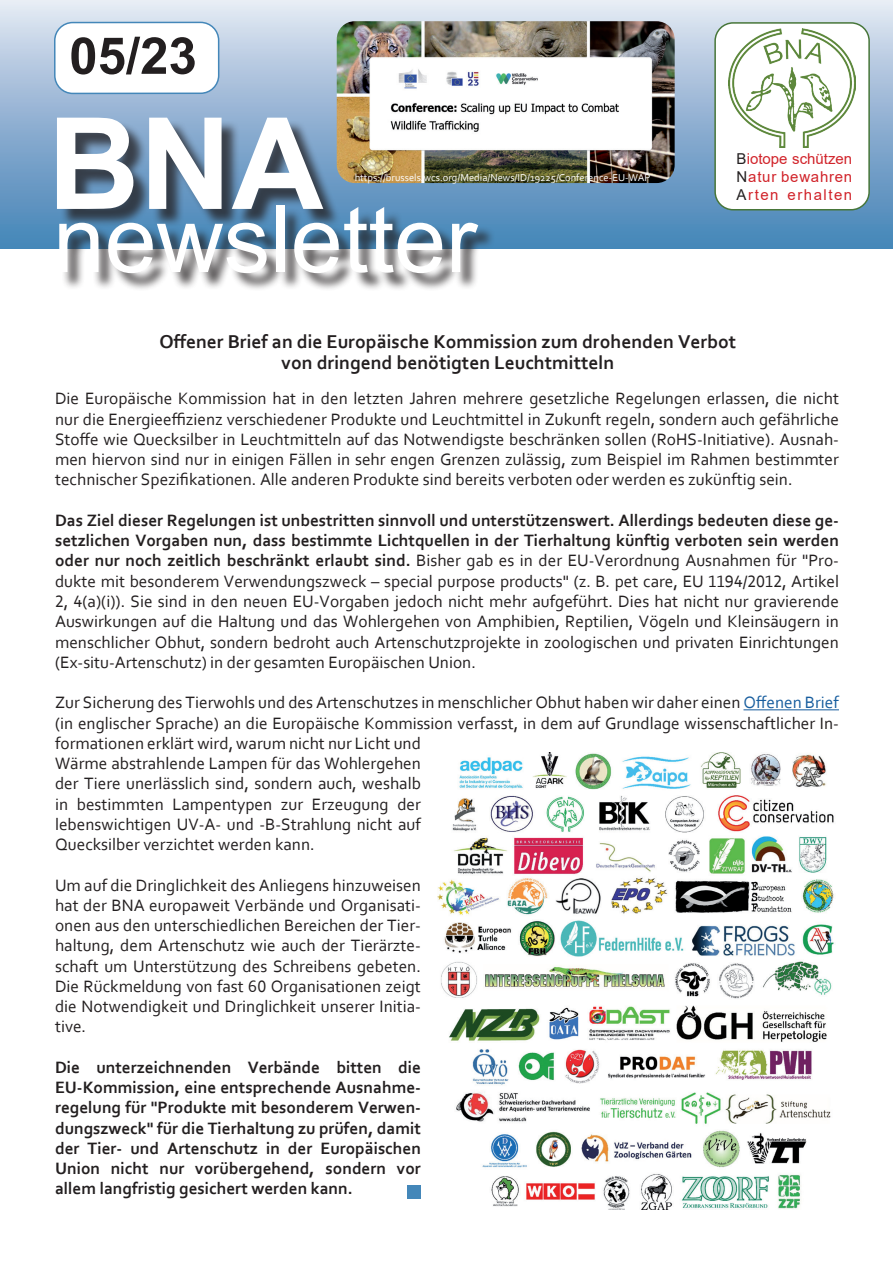
<style>
.page{position:relative;width:893px;height:1263px;background:#fff}
.page>*{position:absolute;margin:0;border:0;box-sizing:border-box;transform-origin:0 0}
.t1{font:700 127.5px "Arial";color:#fff}
.t2{font:93px "Arial";color:#fff}
.t3{font:700 51px "Arial";color:#231f20}
.t4{font:700 19.5px/21px "Corbel";color:#231f20;text-align:center}
.t5{font:17.25px/20.2px "Corbel";color:#231f20;text-align:justify}
.t6{font:700 17.25px/20.2px "Corbel";color:#231f20;text-align:justify}
.t7{font:15px/18px "Arial";letter-spacing:.05em;color:#d1232a;text-align:justify}
.t8{font:10.5px "Corbel";color:#fff}
.s1{color:#231f20}
.s2{font-weight:700}
.s3{color:#175d9e}
</style>
<div class="page">
<div style="left:0;top:0;width:893px;height:249px;background:linear-gradient(to bottom,#e2e5f1,#4080b4)"></div>
<div style="left:55px;top:22px;width:164px;height:71px;background:#fff;border-radius:18px"></div>
<div style="left:54px;top:22px;width:165px;height:72px;border:2px solid #4487b9;border-radius:18px"></div>
<div style="left:59px;top:120px;width:282px;height:108px;background:#231f20;opacity:.75"></div>
<div style="left:62px;top:208px;width:434px;height:84px;background:#231f20;opacity:.75"></div>
<div style="left:715px;top:23px;width:154px;height:187px;background:#fff;border-radius:18px"></div>
<div style="left:714px;top:22px;width:156px;height:188px;border:2px solid #477639;border-radius:18px"></div>
<img style="left:729px;top:28px;width:126px;height:119px">
<div style="left:407px;top:1185px;width:14px;height:14px;background:#4487b9"></div>
<hr style="left:743px;top:709px;width:96px;height:1px;background:#175d9e">
<img style="left:438px;top:752px;width:396px;height:458px">
<img style="left:337px;top:21px;width:338px;height:162px">
<h3 class="t3" style="left:69px;top:20px;width:129px">05/23</h3>
<h1 class="t1" style="left:48px;top:74px;width:278px">BNA</h1>
<h2 class="t2" style="left:53px;top:175px;width:425px">newsletter</h2>
<p class="t8" style="left:355px;top:171px;width:297px">https://brussels.wcs.org/Media/News/ID/19225/Conference-EU-WAP</p>
<p class="t7" style="left:737px;top:149px;width:117px"><span class="s1">B</span>iotope schützen <span class="s1">N</span>atur bewahren <span class="s1">A</span>rten erhalten</p>
<p class="t4" style="left:159px;top:330px;width:578px">Offener Brief an die Europäische Kommission zum drohenden Verbot von dringend benötigten Leuchtmitteln</p>
<p class="t5" style="left:55px;top:388px;width:785px">Die Europäische Kommission hat in den letzten Jahren mehrere gesetzliche Regelungen erlassen, die nicht nur die Energieeffizienz verschiedener Produkte und Leuchtmittel in Zukunft regeln, sondern auch gefährliche Stoffe wie Quecksilber in Leuchtmitteln auf das Notwendigste beschränken sollen (RoHS-Initiative). Ausnah&shy;men hiervon sind nur in einigen Fällen in sehr engen Grenzen zulässig, zum Beispiel im Rahmen bestimmter technischer Spezifikationen. Alle anderen Produkte sind bereits verboten oder werden es zukünftig sein.</p>
<p class="t5" style="left:55px;top:510px;width:785px"><span class="s2">Das Ziel dieser Regelungen ist unbestritten sinnvoll und unterstützenswert. Allerdings bedeuten diese ge&shy;setzlichen Vorgaben nun, dass bestimmte Lichtquellen in der Tierhaltung künftig verboten sein werden oder nur noch zeitlich beschränkt erlaubt sind.</span> Bisher gab es in der EU-Verordnung Ausnahmen für "Pro&shy;dukte mit besonderem Verwendungszweck – special purpose products" (z. B. pet care, EU 1194/2012, Artikel 2, 4(a)(i)). Sie sind in den neuen EU-Vorgaben jedoch nicht mehr aufgeführt. Dies hat nicht nur gravierende Auswirkungen auf die Haltung und das Wohlergehen von Amphibien, Reptilien, Vögeln und Kleinsäugern in menschlicher Obhut, sondern bedroht auch Artenschutzprojekte in zoologischen und privaten Einrichtungen (Ex-situ-Artenschutz) in der gesamten Europäischen Union.</p>
<p class="t5" style="left:55px;top:692px;width:785px;text-align:left">Zur Sicherung des Tierwohls und des Artenschutzes in menschlicher Obhut haben wir daher einen <span class="s3">Offenen Brief </span>(in englischer Sprache) an die Europäische Kommission verfasst, in dem auf Grundlage wissenschaftlicher In&shy;formationen erklärt wird, warum nicht nur Licht und<br>Wärme abstrahlende Lampen für das Wohlergehen<br>der Tiere unerlässlich sind, sondern auch, weshalb<br>in bestimmten Lampentypen zur Erzeugung der<br>lebenswichtigen UV-A- und -B-Strahlung nicht auf<br>Quecksilber verzichtet werden kann.</p>
<p class="t5" style="left:55px;top:874px;width:367px">Um auf die Dringlichkeit des Anliegens hinzuweisen hat der BNA europaweit Verbände und Organisati&shy;onen aus den unterschiedlichen Bereichen der Tier&shy;haltung, dem Artenschutz wie auch der Tierärzte&shy;schaft um Unterstützung des Schreibens gebeten.<br>Die Rückmeldung von fast 60 Organisationen zeigt die Notwendigkeit und Dringlichkeit unserer Initia&shy;tive.</p>
<p class="t6" style="left:55px;top:1056px;width:367px">Die unterzeichnenden Verbände bitten die EU-Kommission, eine entsprechende Ausnahme&shy;regelung für "Produkte mit besonderem Verwen&shy;dungszweck" für die Tierhaltung zu prüfen, damit der Tier- und Artenschutz in der Europäischen Union nicht nur vorübergehend, sondern vor allem langfristig gesichert werden kann.</p>
</div>
